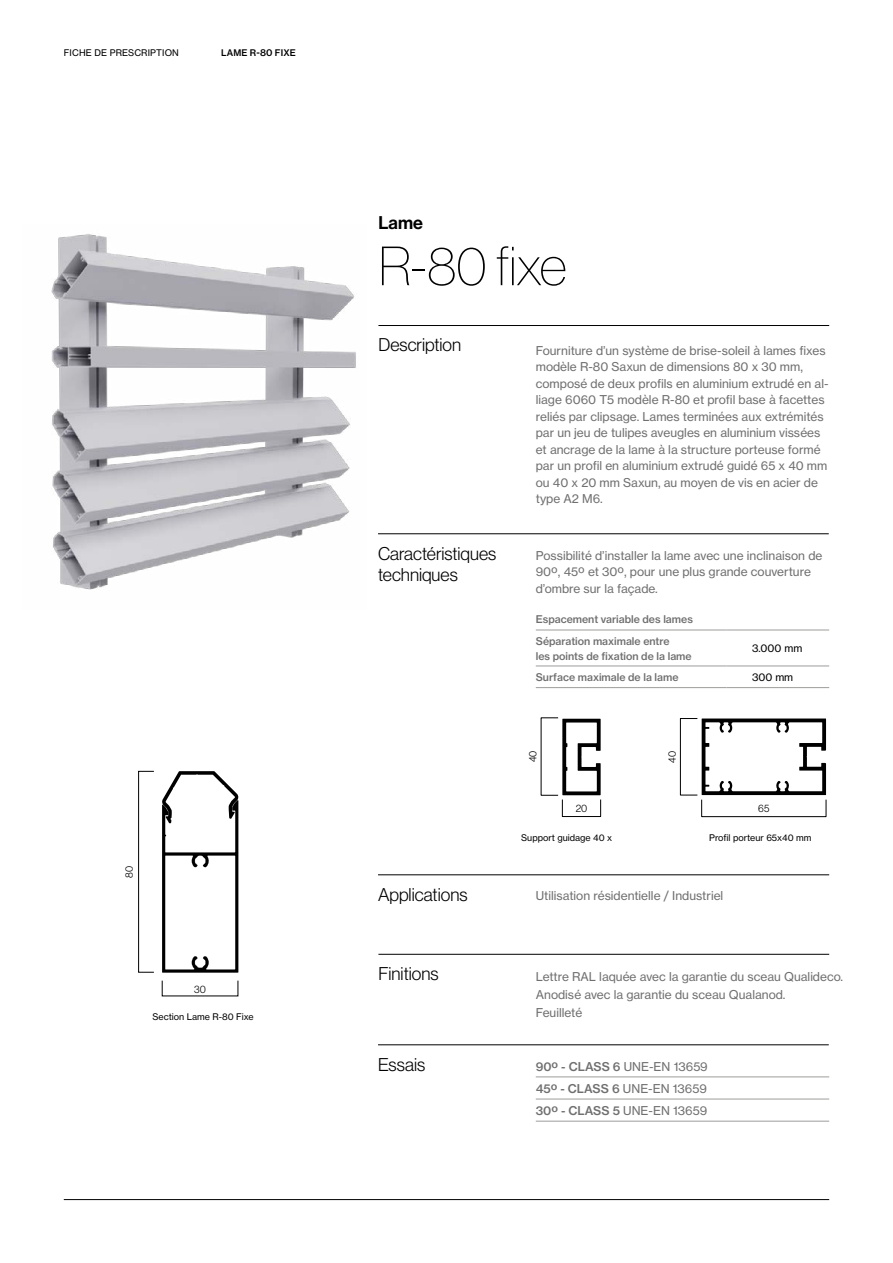
<style>
.page{position:relative;width:893px;height:1263px;background:#fff}
.page>*{position:absolute;margin:0;border:0;box-sizing:border-box;transform-origin:0 0}
.t1{font:54px "N Haas Grotesk DS Pro 25 Th";color:#000}
.t2{font:18.15px "N Haas Grotesk DS Pro 45 Lt";color:#000}
.t3{font:18px/21.6px "N Haas Grotesk DS Pro 45 Lt";color:#000}
.t4{font:18px "N Haas Grotesk DS Pro 65 Md";color:#000}
.t5{font:12px/16.5px "N Haas Grotesk TX Pro 55 Rg";color:#706f6f}
.t6{font:10.5px/21.3px "N Haas Grotesk TX Pro 65 Md";color:#706f6f}
.t7{font:10.5px "N Haas Grotesk TX Pro 55 Rg";color:#000}
.t8{font:10.5px "N Haas Grotesk DS Pro 45 Lt";color:#000}
.t9{font:9px "N Haas Grotesk TX Pro 55 Rg";color:#000}
.t10{font:9px "N Haas Grotesk TX Pro 65 Md";letter-spacing:.015em;color:#000}
.s1{font-family:"N Haas Grotesk TX Pro 65 Md"}
</style>
<div class="page">
<hr style="left:64px;top:1199px;width:765px;height:1px;background:#000">
<hr style="left:378px;top:325px;width:451px;height:1px;background:#000">
<hr style="left:378px;top:533px;width:451px;height:1px;background:#000">
<hr style="left:378px;top:874px;width:451px;height:1px;background:#000">
<hr style="left:378px;top:954px;width:451px;height:1px;background:#000">
<hr style="left:378px;top:1044px;width:451px;height:1px;background:#000">
<img style="left:51px;top:234px;width:305px;height:356px">
<hr style="left:536px;top:630px;width:191px;height:1px;background:#9d9d9c">
<hr style="left:536px;top:666px;width:191px;height:1px;background:#9d9d9c">
<hr style="left:536px;top:687px;width:191px;height:1px;background:#9d9d9c">
<hr style="left:727px;top:630px;width:102px;height:1px;background:#9d9d9c">
<hr style="left:727px;top:666px;width:102px;height:1px;background:#9d9d9c">
<hr style="left:727px;top:687px;width:102px;height:1px;background:#9d9d9c">
<hr style="left:536px;top:1077px;width:293px;height:1px;background:#9d9d9c">
<hr style="left:536px;top:1099px;width:293px;height:1px;background:#9d9d9c">
<hr style="left:536px;top:1121px;width:293px;height:1px;background:#9d9d9c">
<svg style="left:562px;top:719px;width:39px;height:76px"></svg>
<div style="left:562px;top:799px;width:39px;height:18px;border:1px solid #000"></div>
<svg style="left:702px;top:718px;width:124px;height:77px"></svg>
<div style="left:701px;top:799px;width:125px;height:18px;border:1px solid #000"></div>
<div style="left:680px;top:718px;width:18px;height:77px;border:1px solid #000"></div>
<svg style="left:162px;top:771px;width:77px;height:202px"></svg>
<div style="left:138px;top:771px;width:16px;height:201px;border:1px solid #000"></div>
<p class="t9" style="left:64px;top:48px;width:117px">FICHE DE PRESCRIPTION</p>
<p class="t10" style="left:221px;top:48px;width:76px">LAME R-80 FIXE</p>
<p class="t8" style="left:123px;top:878px;width:13px;rotate:-90deg">80</p>
<p class="t8" style="left:194px;top:983px;width:13px">30</p>
<p class="t9" style="left:152px;top:1011px;width:103px">Section Lame R-80 Fixe</p>
<h3 class="t4" style="left:378px;top:212px;width:46px">Lame</h3>
<h1 class="t1" style="left:378px;top:236px;width:190px">R-80 fixe</h1>
<h3 class="t3" style="left:378px;top:334px;width:84px">Description</h3>
<h3 class="t3" style="left:378px;top:542px;width:120px">Caractéristiques techniques</h3>
<p class="t5" style="left:536px;top:342px;width:294px">Fourniture d’un système de brise-soleil à lames fixes modèle R-80 Saxun de dimensions 80 x 30 mm, composé de deux profils en aluminium extrudé en al&shy;liage 6060 T5 modèle R-80 et profil base à facettes reliés par clipsage. Lames terminées aux extrémités par un jeu de tulipes aveugles en aluminium vissées et ancrage de la lame à la structure porteuse formé par un profil en aluminium extrudé guidé 65 x 40 mm ou 40 x 20 mm Saxun, au moyen de vis en acier de type A2 M6.</p>
<p class="t5" style="left:536px;top:547px;width:288px">Possibilité d’installer la lame avec une inclinaison de<br>90º, 45º et 30º, pour une plus grande couverture d’ombre sur la façade.</p>
<p class="t6" style="left:536px;top:609px;width:159px">Espacement variable des lames<br>Séparation maximale entre</p>
<p class="t6" style="left:536px;top:645px;width:157px">les points de fixation de la lame</p>
<p class="t7" style="left:752px;top:642px;width:52px">3.000 mm</p>
<p class="t6" style="left:536px;top:666px;width:144px">Surface maximale de la lame</p>
<p class="t7" style="left:752px;top:671px;width:43px">300 mm</p>
<p class="t8" style="left:527px;top:762px;width:13px;rotate:-90deg">40</p>
<p class="t8" style="left:666px;top:763px;width:13px;rotate:-90deg">40</p>
<p class="t8" style="left:576px;top:802px;width:13px">20</p>
<p class="t8" style="left:758px;top:802px;width:13px">65</p>
<p class="t9" style="left:521px;top:833px;width:92px">Support guidage 40 x</p>
<p class="t9" style="left:709px;top:833px;width:104px">Profil porteur 65x40 mm</p>
<h2 class="t2" style="left:378px;top:884px;width:91px">Applications</h2>
<p class="t5" style="left:536px;top:888px;width:189px">Utilisation résidentielle / Industriel</p>
<h2 class="t2" style="left:378px;top:964px;width:62px">Finitions</h2>
<p class="t5" style="left:536px;top:967px;width:309px;line-height:18px">Lettre RAL laquée avec la garantie du sceau Qualideco.<br>Anodisé avec la garantie du sceau Qualanod.<br>Feuilleté</p>
<h2 class="t2" style="left:378px;top:1054px;width:49px">Essais</h2>
<p class="t5" style="left:536px;top:1055px;width:173px;line-height:22.2px;text-align:justify"><span class="s1">90º - CLASS 6</span> UNE-EN 13659<br><span class="s1">45º - CLASS 6</span> UNE-EN 13659<br><span class="s1">30º - CLASS 5</span> UNE-EN 13659</p>
</div>
